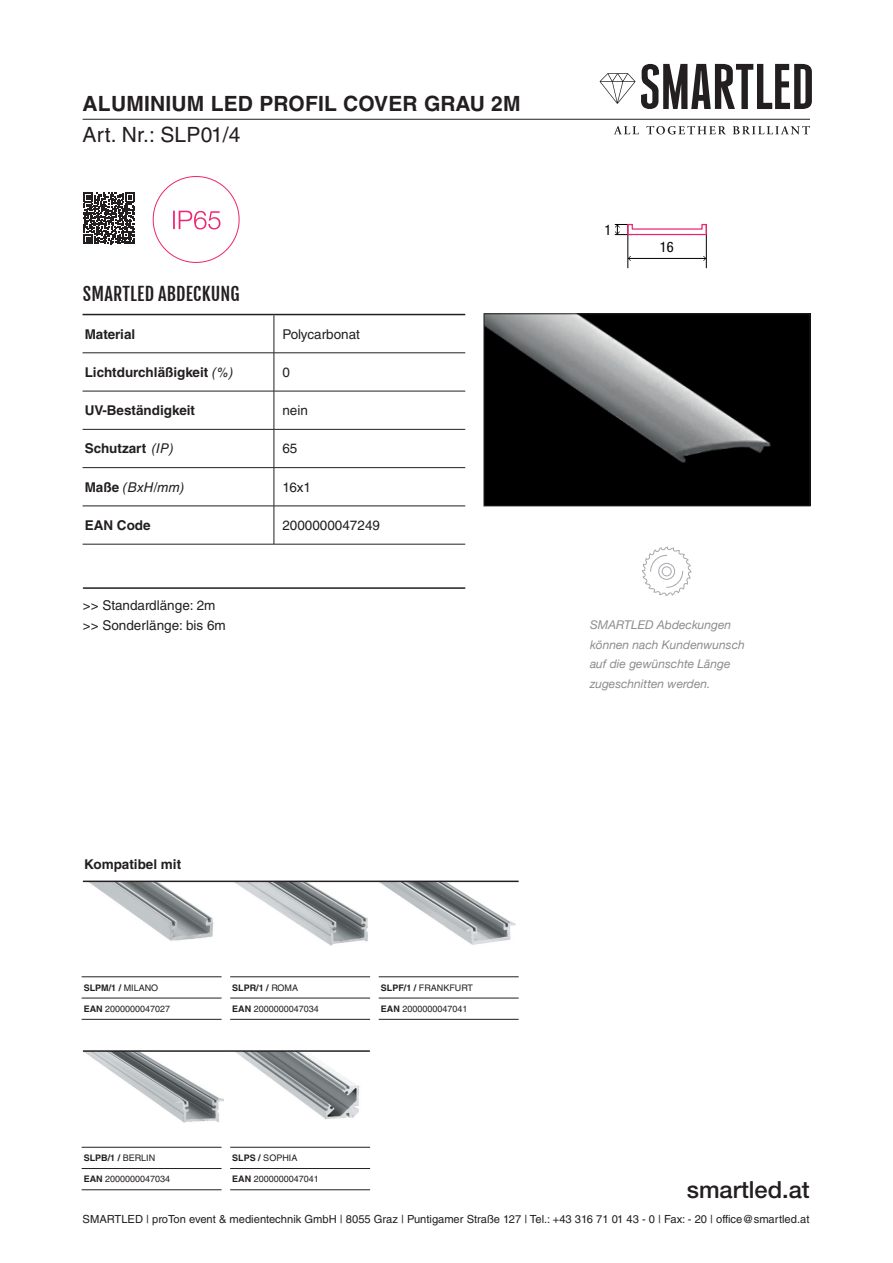
<style>
.page{position:relative;width:893px;height:1263px;background:#fff}
.page>*{position:absolute;margin:0;border:0;box-sizing:border-box;transform-origin:0 0}
.t1{font:500 23.7px "Helvetica Neue LT Std";color:#231f20}
.t2{font:700 21px "Helvetica LT Std";letter-spacing:.01em;color:#231f20}
.t3{font:21px "Helvetica LT Std";letter-spacing:.01em;color:#231f20}
.t4{font:18px "Fjalla One";letter-spacing:.01em;color:#231f20}
.t5{font:condensed 14.4px "Helvetica Neue";color:#000001}
.t6{font:700 13.5px "Helvetica LT Std";color:#231f20}
.t7{font:13.5px/19.5px "Helvetica LT Std";color:#231f20}
.t8{font:italic 13.5px "Helvetica LT Std";color:#231f20}
.t9{font:italic 12px/19.5px "Helvetica Neue";color:#8a8c8f}
.t10{font:11.1px "Helvetica LT Std";color:#231f20}
.t11{font:9px "Helvetica LT Std";color:#231f20}
.t12{font:700 9px "Helvetica LT Std";color:#231f20}
.s1{font-weight:400;font-style:italic}
.s2{font-weight:700;font-style:normal}
.s3{font-weight:400}
.s4{font-weight:700}
</style>
<div class="page">
<svg style="left:83px;top:315px;width:382px;height:114px"></svg>
<hr style="left:274px;top:315px;width:1px;height:38px;background:#231f20">
<hr style="left:83px;top:353px;width:191px;height:1px;background:#231f20">
<hr style="left:274px;top:353px;width:191px;height:1px;background:#231f20">
<hr style="left:274px;top:353px;width:1px;height:38px;background:#231f20">
<hr style="left:83px;top:391px;width:191px;height:1px;background:#231f20">
<hr style="left:274px;top:391px;width:191px;height:1px;background:#231f20">
<hr style="left:274px;top:391px;width:1px;height:38px;background:#231f20">
<hr style="left:83px;top:429px;width:191px;height:1px;background:#231f20">
<hr style="left:274px;top:429px;width:191px;height:1px;background:#231f20">
<hr style="left:274px;top:429px;width:1px;height:38px;background:#231f20">
<hr style="left:83px;top:467px;width:191px;height:1px;background:#231f20">
<hr style="left:274px;top:467px;width:191px;height:1px;background:#231f20">
<hr style="left:274px;top:468px;width:1px;height:38px;background:#231f20">
<hr style="left:83px;top:506px;width:191px;height:1px;background:#231f20">
<hr style="left:274px;top:506px;width:191px;height:1px;background:#231f20">
<hr style="left:274px;top:506px;width:1px;height:38px;background:#231f20">
<hr style="left:83px;top:544px;width:191px;height:1px;background:#231f20">
<hr style="left:274px;top:544px;width:191px;height:1px;background:#231f20">
<hr style="left:83px;top:314px;width:191px;height:1px;background:#231f20">
<hr style="left:274px;top:314px;width:191px;height:1px;background:#231f20">
<svg style="left:641px;top:64px;width:171px;height:45px"></svg>
<svg style="left:600px;top:73px;width:35px;height:31px"></svg>
<svg style="left:614px;top:126px;width:25px;height:8px"></svg>
<svg style="left:646px;top:126px;width:80px;height:8px"></svg>
<svg style="left:733px;top:126px;width:77px;height:9px"></svg>
<hr style="left:83px;top:119px;width:727px;height:1px;background:#231f20">
<img style="left:486px;top:316px;width:322px;height:188px">
<div style="left:484px;top:314px;width:326px;height:192px;border:1px solid #231f20"></div>
<svg style="left:83px;top:193px;width:52px;height:51px"></svg>
<svg style="left:152px;top:176px;width:88px;height:87px"></svg>
<img style="left:83px;top:882px;width:140px;height:59px">
<img style="left:379px;top:882px;width:140px;height:63px">
<img style="left:232px;top:882px;width:140px;height:64px">
<hr style="left:379px;top:976px;width:140px;height:1px;background:#231f20">
<hr style="left:379px;top:998px;width:140px;height:1px;background:#231f20">
<hr style="left:379px;top:1019px;width:140px;height:1px;background:#231f20">
<hr style="left:230px;top:1147px;width:140px;height:1px;background:#231f20">
<hr style="left:230px;top:1168px;width:140px;height:1px;background:#231f20">
<hr style="left:230px;top:1189px;width:140px;height:1px;background:#231f20">
<hr style="left:230px;top:976px;width:140px;height:1px;background:#231f20">
<hr style="left:230px;top:998px;width:140px;height:1px;background:#231f20">
<hr style="left:230px;top:1019px;width:140px;height:1px;background:#231f20">
<hr style="left:82px;top:1147px;width:140px;height:1px;background:#231f20">
<hr style="left:82px;top:1168px;width:140px;height:1px;background:#231f20">
<hr style="left:82px;top:1189px;width:140px;height:1px;background:#231f20">
<hr style="left:82px;top:976px;width:140px;height:1px;background:#231f20">
<hr style="left:82px;top:998px;width:140px;height:1px;background:#231f20">
<hr style="left:82px;top:1019px;width:140px;height:1px;background:#231f20">
<img style="left:84px;top:1052px;width:139px;height:71px">
<img style="left:236px;top:1052px;width:123px;height:68px">
<hr style="left:83px;top:880px;width:436px;height:2px;background:#231f20">
<hr style="left:83px;top:1050px;width:287px;height:2px;background:#231f20">
<svg style="left:642px;top:547px;width:49px;height:49px"></svg>
<hr style="left:83px;top:587px;width:382px;height:2px;background:#231f20">
<hr style="left:628px;top:258px;width:78px;height:1px;background:#000001">
<svg style="left:703px;top:256px;width:3px;height:5px"></svg>
<svg style="left:628px;top:256px;width:3px;height:5px"></svg>
<hr style="left:627px;top:225px;width:1px;height:43px;background:#000001">
<hr style="left:706px;top:225px;width:1px;height:43px;background:#000001">
<svg style="left:615px;top:223px;width:92px;height:13px"></svg>
<h2 class="t2" style="left:83px;top:90px;width:439px">ALUMINIUM LED PROFIL COVER GRAU 2M</h2>
<h2 class="t3" style="left:83px;top:123px;width:160px">Art. Nr.: SLP01/4</h2>
<h3 class="t4" style="left:83px;top:283px;width:158px">SMARTLED ABDECKUNG</h3>
<p class="t6" style="left:85px;top:325px;width:52px">Material</p>
<p class="t7" style="left:282px;top:324px;width:79px">Polycarbonat</p>
<p class="t6" style="left:85px;top:364px;width:150px">Lichtdurchläßigkeit <span class="s1">(%)</span></p>
<p class="t7" style="left:282px;top:362px;width:9px">0</p>
<p class="t6" style="left:85px;top:402px;width:112px">UV-Beständigkeit</p>
<p class="t7" style="left:282px;top:401px;width:27px">nein</p>
<p class="t6" style="left:85px;top:440px;width:90px">Schutzart <span class="s1">(IP)</span></p>
<p class="t7" style="left:282px;top:439px;width:17px">65</p>
<p class="t8" style="left:85px;top:479px;width:101px"><span class="s2">Maße</span> (BxH/mm)</p>
<p class="t7" style="left:282px;top:477px;width:30px">16x1</p>
<p class="t6" style="left:85px;top:517px;width:68px">EAN Code</p>
<p class="t7" style="left:282px;top:515px;width:99px">2000000047249</p>
<p class="t7" style="left:83px;top:596px;width:144px">&gt;&gt; Standardlänge: 2m &gt;&gt; Sonderlänge: bis 6m</p>
<p class="t6" style="left:84px;top:855px;width:99px">Kompatibel mit</p>
<p class="t12" style="left:84px;top:982px;width:76px">SLPM/1 / <span class="s3">MILANO</span></p>
<p class="t11" style="left:84px;top:1003px;width:88px"><span class="s4">EAN</span> 2000000047027</p>
<p class="t12" style="left:232px;top:982px;width:67px">SLPR/1 / <span class="s3">ROMA</span></p>
<p class="t11" style="left:232px;top:1003px;width:88px"><span class="s4">EAN</span> 2000000047034</p>
<p class="t11" style="left:381px;top:982px;width:94px"><span class="s4">SLPF/1 /</span> FRANKFURT</p>
<p class="t11" style="left:381px;top:1003px;width:88px"><span class="s4">EAN</span> 2000000047041</p>
<p class="t5" style="left:604px;top:221px;width:8px">1</p>
<p class="t5" style="left:660px;top:238px;width:15px">16</p>
<p class="t9" style="left:590px;top:616px;width:156px">SMARTLED Abdeckungen können nach Kundenwunsch auf die gewünschte Länge zugeschnitten werden.</p>
<p class="t12" style="left:84px;top:1152px;width:73px">SLPB/1 / <span class="s3">BERLIN</span></p>
<p class="t11" style="left:84px;top:1174px;width:88px"><span class="s4">EAN</span> 2000000047034</p>
<p class="t11" style="left:232px;top:1153px;width:67px"><span class="s4">SLPS /</span> SOPHIA</p>
<p class="t11" style="left:232px;top:1174px;width:88px"><span class="s4">EAN</span> 2000000047041</p>
<h1 class="t1" style="left:687px;top:1175px;width:124px">smartled.at</h1>
<p class="t10" style="left:83px;top:1213px;width:728px">SMARTLED | proTon event &amp; medientechnik GmbH | 8055 Graz | Puntigamer Straße 127 | Tel.: +43 316 71 01 43 - 0 | Fax: - 20 | office@smartled.at</p>
</div>
